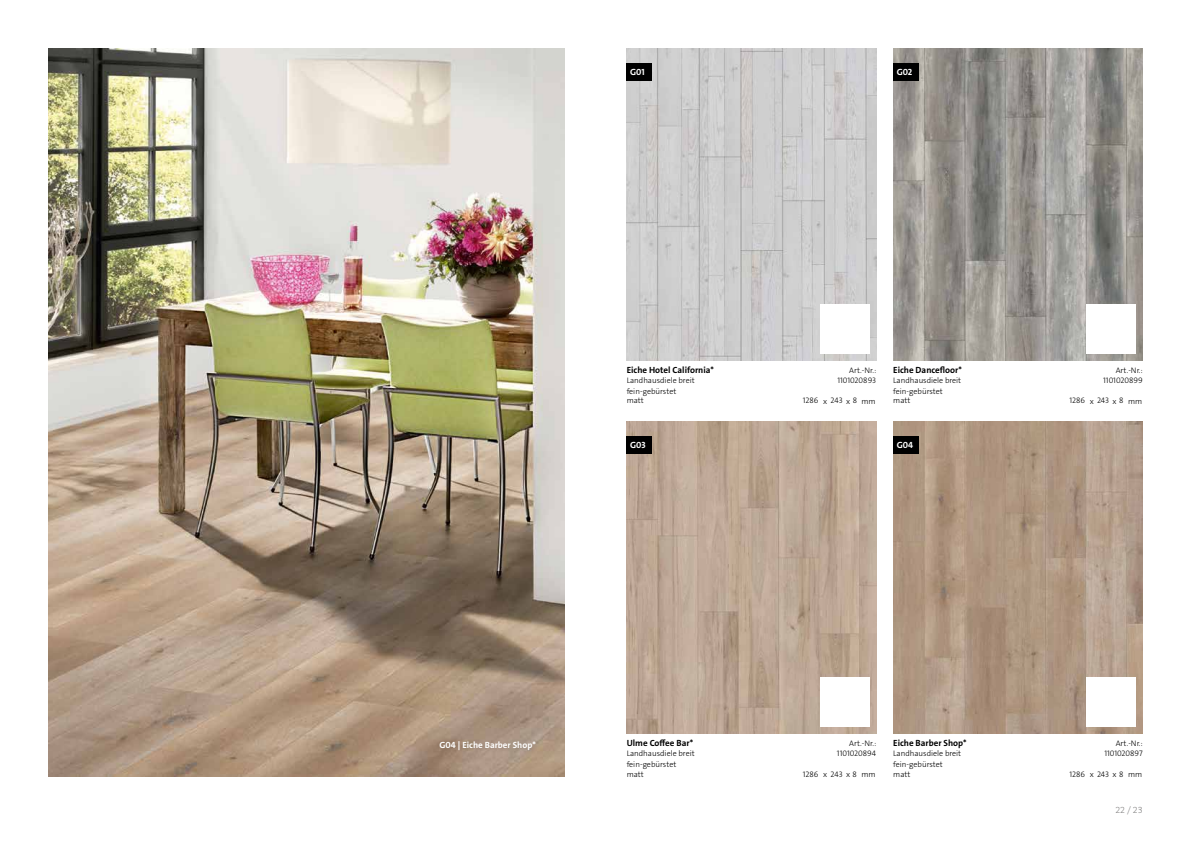
<style>
.page{position:relative;width:1191px;height:842px;background:#fff}
.page>*{position:absolute;margin:0;border:0;box-sizing:border-box;transform-origin:0 0}
.t1{font:9px "The Sans LP7 Bld";color:#000}
.t2{font:9px "The Sans LP7 Bld";color:#fff}
.t3{font:9px "The Serif HP2 Ex Lig";color:#706f6f}
.t4{font:8px "The Sans LP3 Lig";color:#000}
</style>
<div class="page">
<img style="left:48px;top:48px;width:516px;height:729px">
<div style="left:435px;top:737px;width:105px;height:18px;background:#000;opacity:.14"></div>
<img style="left:626px;top:48px;width:250px;height:312px">
<div style="left:626px;top:63px;width:26px;height:17px;background:#000"></div>
<img style="left:893px;top:48px;width:249px;height:312px">
<div style="left:893px;top:63px;width:25px;height:17px;background:#000"></div>
<img style="left:626px;top:421px;width:250px;height:312px">
<div style="left:626px;top:436px;width:26px;height:17px;background:#000"></div>
<img style="left:893px;top:421px;width:249px;height:312px">
<div style="left:893px;top:436px;width:25px;height:17px;background:#000"></div>
<div style="left:820px;top:304px;width:49px;height:49px;background:#fff"></div>
<div style="left:1086px;top:304px;width:49px;height:49px;background:#fff"></div>
<div style="left:820px;top:677px;width:49px;height:49px;background:#fff"></div>
<div style="left:1086px;top:677px;width:49px;height:49px;background:#fff"></div>
<p class="t2" style="left:630px;top:66px;width:16px">G01</p>
<p class="t2" style="left:896px;top:66px;width:17px">G02</p>
<p class="t1" style="left:626px;top:364px;width:89px">Eiche Hotel California*</p>
<p class="t4" style="left:849px;top:365px;width:28px">Art.-Nr.:</p>
<p class="t1" style="left:893px;top:364px;width:70px">Eiche Dancefoor*</p>
<p class="t4" style="left:1115px;top:365px;width:28px">Art.-Nr.:</p>
<p class="t4" style="left:626px;top:375px;width:69px">Landhausdiele breit</p>
<p class="t4" style="left:837px;top:375px;width:40px">1101020893</p>
<p class="t4" style="left:893px;top:375px;width:69px">Landhausdiele breit</p>
<p class="t4" style="left:1103px;top:375px;width:41px">1101020899</p>
<p class="t4" style="left:626px;top:386px;width:51px">fein-gebürstet</p>
<p class="t4" style="left:893px;top:386px;width:51px">fein-gebürstet</p>
<p class="t4" style="left:626px;top:396px;width:19px">matt</p>
<p class="t4" style="left:803px;top:396px;width:17px">1286</p>
<p class="t4" style="left:823px;top:396px;width:35px">x 243 x 8</p>
<p class="t4" style="left:861px;top:396px;width:16px">mm</p>
<p class="t4" style="left:893px;top:396px;width:19px">matt</p>
<p class="t4" style="left:1069px;top:396px;width:17px">1286</p>
<p class="t4" style="left:1089px;top:396px;width:35px">x 243 x 8</p>
<p class="t4" style="left:1128px;top:396px;width:16px">mm</p>
<p class="t2" style="left:630px;top:440px;width:17px">G03</p>
<p class="t2" style="left:896px;top:440px;width:18px">G04</p>
<p class="t2" style="left:439px;top:740px;width:98px">G04 | Eiche Barber Shop*</p>
<p class="t1" style="left:626px;top:737px;width:68px">Ulme Cofee Bar*</p>
<p class="t4" style="left:849px;top:738px;width:28px">Art.-Nr.:</p>
<p class="t1" style="left:893px;top:737px;width:75px">Eiche Barber Shop*</p>
<p class="t4" style="left:1115px;top:738px;width:28px">Art.-Nr.:</p>
<p class="t4" style="left:626px;top:748px;width:69px">Landhausdiele breit</p>
<p class="t4" style="left:837px;top:748px;width:41px">1101020894</p>
<p class="t4" style="left:893px;top:748px;width:69px">Landhausdiele breit</p>
<p class="t4" style="left:1104px;top:748px;width:40px">1101020897</p>
<p class="t4" style="left:626px;top:759px;width:51px">fein-gebürstet</p>
<p class="t4" style="left:893px;top:759px;width:51px">fein-gebürstet</p>
<p class="t4" style="left:626px;top:769px;width:19px">matt</p>
<p class="t4" style="left:803px;top:769px;width:17px">1286</p>
<p class="t4" style="left:823px;top:769px;width:35px">x 243 x 8</p>
<p class="t4" style="left:861px;top:769px;width:16px">mm</p>
<p class="t4" style="left:893px;top:769px;width:19px">matt</p>
<p class="t4" style="left:1069px;top:769px;width:17px">1286</p>
<p class="t4" style="left:1089px;top:769px;width:35px">x 243 x 8</p>
<p class="t4" style="left:1128px;top:769px;width:16px">mm</p>
<p class="t3" style="left:1115px;top:804px;width:29px">22 / 23</p>
</div>
